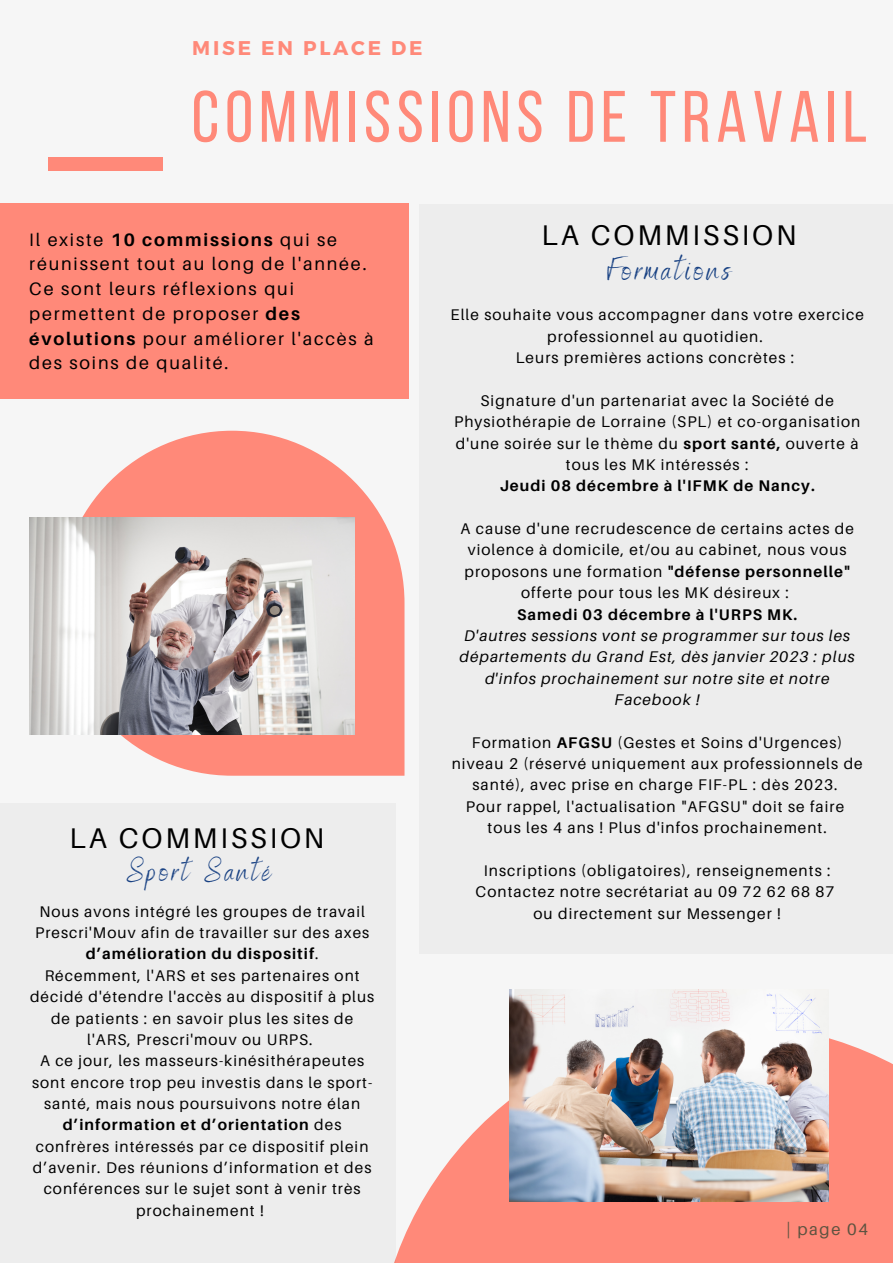
<style>
.page{position:relative;width:893px;height:1264px;background:#fff}
.page>*{position:absolute;margin:0;border:0;box-sizing:border-box;transform-origin:0 0}
.t1{font:72.6px "Bebas Neue";letter-spacing:.08em;color:#ff8979}
.t2{font:33px "Benedict";letter-spacing:.1em;color:#184183}
.t3{font:31.5px "Benedict";letter-spacing:.1em;color:#184183}
.t4{font:28.5px "Aileron";letter-spacing:.1em;color:#000}
.t5{font:700 19.8px "Montserrat";letter-spacing:.14em;color:#ff8979}
.t6{font:18px/24.8px "Aileron";letter-spacing:.1em;color:#000}
.t7{font:16.5px "Aileron";letter-spacing:.1em;color:#5d5340}
.t8{font:15.45px/21.3px "Aileron";letter-spacing:.07em;color:#000;text-align:center}
.t9{font:italic 15.45px/21.3px "Aileron";letter-spacing:.07em;color:#000;text-align:center}
.t10{font:700 15.45px "Aileron";letter-spacing:.07em;color:#000}
.s1{font-weight:700}
</style>
<div class="page">
<div style="left:0;top:0;width:892px;height:1262px;background:#f6f6f6"></div>
<div style="left:48px;top:157px;width:115px;height:13px;background:#ff8979"></div>
<svg style="left:396px;top:1038px;width:496px;height:224px;fill:#ff8979"></svg>
<div style="left:419px;top:205px;width:473px;height:748px;background:#ededed"></div>
<img style="left:509px;top:989px;width:319px;height:212px">
<div style="left:0;top:203px;width:408px;height:195px;background:#ff8979"></div>
<svg style="left:59px;top:431px;width:345px;height:344px;fill:#ff8979"></svg>
<div style="left:0;top:803px;width:396px;height:459px;background:#ededed"></div>
<img style="left:29px;top:518px;width:325px;height:216px">
<p class="t5" style="left:192px;top:35px;width:232px">MISE EN PLACE DE</p>
<h1 class="t1" style="left:191px;top:87px;width:677px">COMMISSIONS DE TRAVAIL</h1>
<p class="t6" style="left:29px;top:227px;width:346px">Il existe <span class="s1">10 commissions</span> qui se réunissent tout au long de l'année.<br>Ce sont leurs réflexions qui permettent de proposer <span class="s1">des évolutions</span> pour améliorer l'accès à des soins de qualité.</p>
<h3 class="t4" style="left:69px;top:820px;width:256px">LA COMMISSION</h3>
<h3 class="t3" style="left:127px;top:850px;width:146px">Sport Santé</h3>
<p class="t8" style="left:30px;top:900px;width:345px">Nous avons intégré les groupes de travail Prescri'Mouv afin de travailler sur des axes <span class="s1">d’amélioration du dispositif</span>.<br>Récemment, l'ARS et ses partenaires ont décidé d'étendre l'accès au dispositif à plus de patients : en savoir plus les sites de l'ARS, Prescri'mouv ou URPS.<br>A ce jour, les masseurs-kinésithérapeutes sont encore trop peu investis dans le sport&shy;santé, mais nous poursuivons notre élan <span class="s1">d’information et d’orientation</span> des confrères intéressés par ce dispositif plein d’avenir. Des réunions d’information et des conférences sur le sujet sont à venir très prochainement !</p>
<h3 class="t4" style="left:541px;top:217px;width:256px">LA COMMISSION</h3>
<h2 class="t2" style="left:607px;top:248px;width:124px">Formations</h2>
<p class="t8" style="left:450px;top:304px;width:414px">Elle souhaite vous accompagner dans votre exercice professionnel au quotidien.<br>Leurs premières actions concrètes :</p>
<p class="t8" style="left:454px;top:389px;width:408px">Signature d'un partenariat avec la Société de Physiothérapie de Lorraine (SPL) et co-organisation d'une soirée sur le thème du <span class="s1">sport santé,</span> ouverte à tous les MK intéressés :</p>
<p class="t10" style="left:499px;top:476px;width:316px">Jeudi 08 décembre à l'IFMK de Nancy.</p>
<p class="t8" style="left:460px;top:517px;width:395px">A cause d'une recrudescence de certains actes de violence à domicile, et/ou au cabinet, nous vous proposons une formation <span class="s1">"défense personnelle" </span>offerte pour tous les MK désireux :</p>
<p class="t10" style="left:517px;top:604px;width:282px">Samedi 03 décembre à l'URPS MK.</p>
<p class="t9" style="left:459px;top:624px;width:396px">D'autres sessions vont se programmer sur tous les départements du Grand Est, dès janvier 2023 : plus d'infos prochainement sur notre site et notre Facebook !</p>
<p class="t8" style="left:451px;top:731px;width:412px">Formation <span class="s1">AFGSU</span> (Gestes et Soins d'Urgences) niveau 2 (réservé uniquement aux professionnels de santé), avec prise en charge FIF-PL : dès 2023.<br>Pour rappel, l'actualisation "AFGSU" doit se faire tous les 4 ans ! Plus d'infos prochainement.</p>
<p class="t8" style="left:475px;top:859px;width:360px">Inscriptions (obligatoires), renseignements :<br>Contactez notre secrétariat au 09 72 62 68 87 ou directement sur Messenger !</p>
<p class="t7" style="left:786px;top:1219px;width:83px">| page 04</p>
</div>
